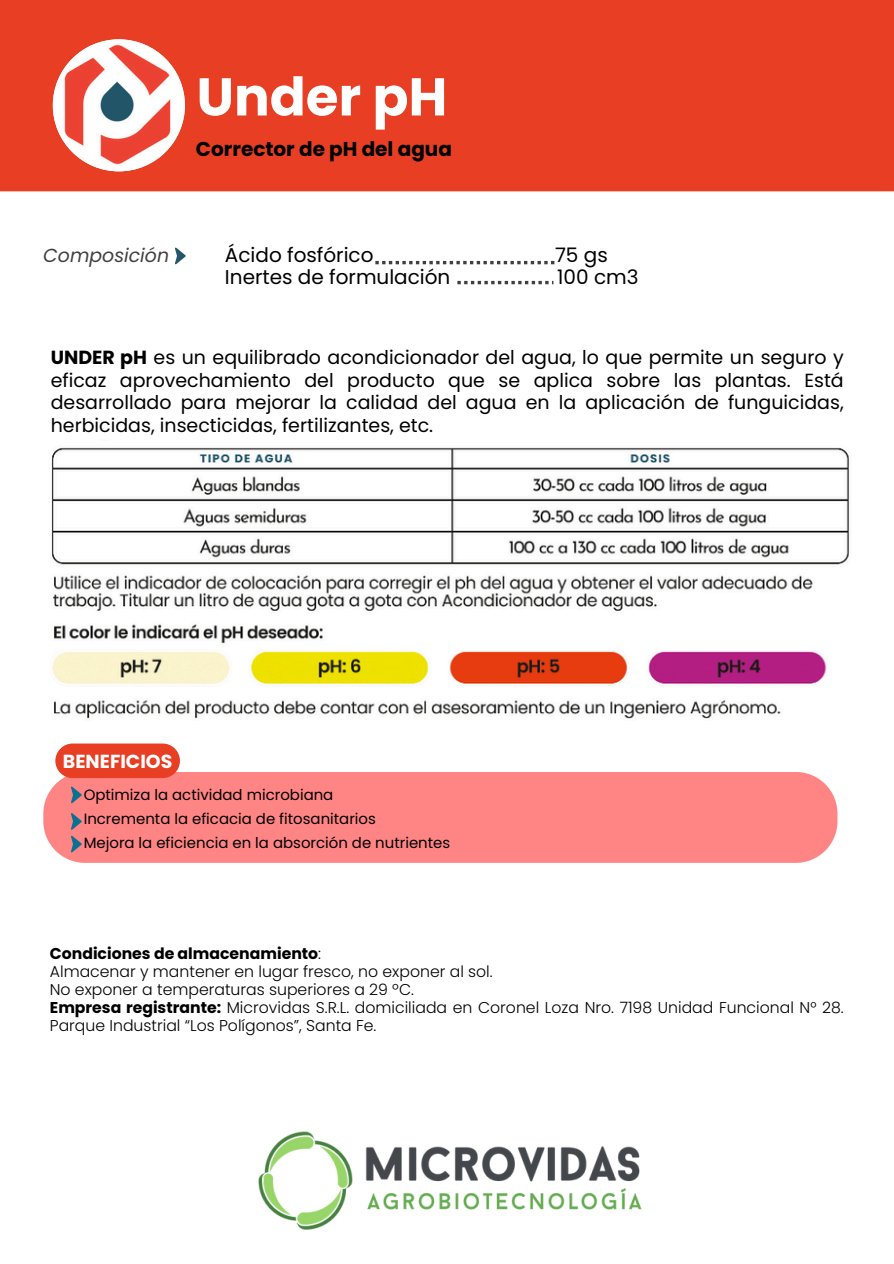
<style>
.page{position:relative;width:894px;height:1264px;background:#fff}
.page>*{position:absolute;margin:0;border:0;box-sizing:border-box;transform-origin:0 0}
.t1{font:700 53.1px "Poppins";color:#fff}
.t2{font:19.95px "Poppins";color:#000}
.t3{font:700 19.95px "Poppins";color:#000}
.t4{font:18.9px/22.5px "Poppins";color:#000;text-align:justify}
.t5{font:italic 18.9px "Poppins";color:#414141}
.t6{font:700 18.9px "Poppins";color:#fff}
.t7{font:300 15.6px/18px "Poppins";color:#000}
.t8{font:700 15.6px "Poppins";color:#000}
.t9{font:14.85px "Poppins";color:#000}
.s1{font-weight:700}
.s2{font-weight:300}
</style>
<div class="page">
<div style="left:0;top:0;width:893px;height:191px;background:#e73e24"></div>
<img style="left:258px;top:1131px;width:384px;height:99px">
<svg style="left:175px;top:247px;width:11px;height:17px"></svg>
<div style="left:43px;top:772px;width:794px;height:90px;background:#ff8585"></div>
<svg style="left:71px;top:786px;width:11px;height:17px"></svg>
<svg style="left:71px;top:835px;width:11px;height:17px"></svg>
<img style="left:53px;top:39px;width:132px;height:132px;border-radius:50%">
<svg style="left:71px;top:813px;width:11px;height:16px"></svg>
<svg style="left:375px;top:261px;width:179px;height:3px"></svg>
<svg style="left:457px;top:281px;width:96px;height:3px"></svg>
<img style="left:51px;top:447px;width:799px;height:272px">
<div style="left:55px;top:743px;width:125px;height:35px;background:#e73e24;border-radius:17px"></div>
<h4 class="t1" style="left:196px;top:60px;width:252px">Under pH</h4>
<p class="t3" style="left:196px;top:135px;width:257px">Corrector de pH del agua</p>
<p class="t5" style="left:43px;top:242px;width:127px">Composición</p>
<h3 class="t2" style="left:225px;top:241px;width:150px">Ácido fosfórico</h3>
<h3 class="t2" style="left:555px;top:241px;width:54px">75 gs</h3>
<h3 class="t2" style="left:225px;top:262px;width:227px">Inertes de formulación</h3>
<h3 class="t2" style="left:557px;top:262px;width:83px">100 cm3</h3>
<h4 class="t4" style="left:51px;top:346px;width:794px"><span class="s1">UNDER pH</span> es un equilibrado acondicionador del agua, lo que permite un seguro y eficaz aprovechamiento del producto que se aplica sobre las plantas. Está desarrollado para mejorar la calidad del agua en la aplicación de funguicidas, herbicidas, insecticidas, fertilizantes, etc.</h4>
<p class="t6" style="left:63px;top:747px;width:111px">BENEFICIOS</p>
<p class="t9" style="left:84px;top:784px;width:251px">Optimiza la actividad microbiana</p>
<p class="t9" style="left:84px;top:808px;width:294px">Incrementa la eficacia de fitosanitarios</p>
<p class="t9" style="left:84px;top:832px;width:368px">Mejora la eficiencia en la absorción de nutrientes</p>
<h2 class="t8" style="left:50px;top:942px;width:273px">Condiciones de almacenamiento<span class="s2">:</span></h2>
<p class="t7" style="left:50px;top:962px;width:444px">Almacenar y mantener en lugar fresco, no exponer al sol.</p>
<p class="t7" style="left:50px;top:980px;width:365px">No exponer a temperaturas superiores a 29 ºC.</p>
<p class="t7" style="left:50px;top:998px;width:795px"><span class="s1">Empresa registrante:</span> Microvidas S.R.L. domiciliada en Coronel Loza Nro. 7198 Unidad Funcional N° 28.<br>Parque Industrial “Los Polígonos”, Santa Fe.</p>
</div>
